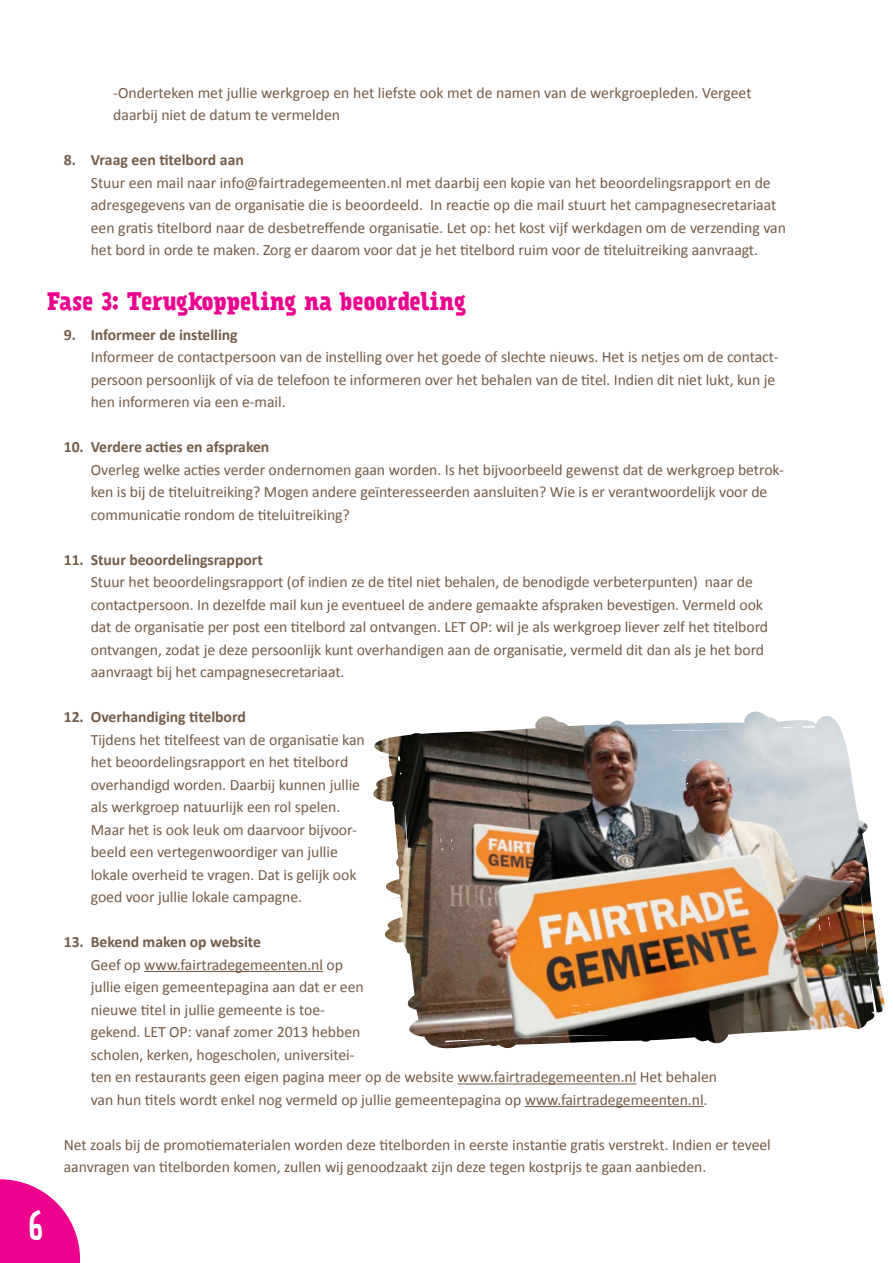
<style>
.page{position:relative;width:893px;height:1263px;background:#fff}
.page>*{position:absolute;margin:0;border:0;box-sizing:border-box;transform-origin:0 0}
.t1{font:37.5px "Prater Serif One";color:#fff}
.t2{font:700 22.5px "Prater Serif Two";color:#ec008c}
.t3{font:15.75px/22.5px "Calibri";letter-spacing:-.005em;color:#745c47}
.t4{font:700 15.75px "Calibri";letter-spacing:-.005em;color:#745c47}
</style>
<div class="page">
<svg style="left:0;top:1179px;width:80px;height:84px"></svg>
<hr style="left:144px;top:971px;width:179px;height:1px;background:#745c47">
<hr style="left:458px;top:1083px;width:178px;height:1px;background:#745c47">
<hr style="left:525px;top:1106px;width:179px;height:1px;background:#745c47">
<img style="left:373px;top:712px;width:504px;height:337px">
<p class="t3" style="left:113px;top:80px;width:640px">-Onderteken met jullie werkgroep en het liefste ook met de namen van de werkgroepleden. Vergeet daarbij niet de datum te vermelden</p>
<p class="t4" style="left:64px;top:150px;width:182px">8. Vraag een titelbord aan</p>
<p class="t3" style="left:91px;top:170px;width:697px">Stuur een mail naar info@fairtradegemeenten.nl met daarbij een kopie van het beoordelingsrapport en de adresgegevens van de organisatie die is beoordeeld. In reactie op die mail stuurt het campagnesecretariaat een gratis titelbord naar de desbetreffende organisatie. Let op: het kost vijf werkdagen om de verzending van het bord in orde te maken. Zorg er daarom voor dat je het titelbord ruim voor de titeluitreiking aanvraagt.</p>
<h2 class="t2" style="left:47px;top:285px;width:420px">Fase 3: Terugkoppeling na beoordeling</h2>
<h1 class="t1" style="left:28px;top:1204px;width:17px">6</h1>
<p class="t4" style="left:64px;top:325px;width:175px">9. Informeer de instelling</p>
<p class="t3" style="left:91px;top:345px;width:689px">Informeer de contactpersoon van de instelling over het goede of slechte nieuws. Het is netjes om de contact&shy;persoon persoonlijk of via de telefoon te informeren over het behalen van de titel. Indien dit niet lukt, kun je hen informeren via een e-mail.</p>
<p class="t4" style="left:64px;top:437px;width:207px">10. Verdere acties en afspraken</p>
<p class="t3" style="left:91px;top:457px;width:695px">Overleg welke acties verder ondernomen gaan worden. Is het bijvoorbeeld gewenst dat de werkgroep betrok&shy;ken is bij de titeluitreiking? Mogen andere geïnteresseerden aansluiten? Wie is er verantwoordelijk voor de communicatie rondom de titeluitreiking?</p>
<p class="t4" style="left:64px;top:550px;width:201px">11. Stuur beoordelingsrapport</p>
<p class="t3" style="left:91px;top:570px;width:679px">Stuur het beoordelingsrapport (of indien ze de titel niet behalen, de benodigde verbeterpunten) naar de contactpersoon. In dezelfde mail kun je eventueel de andere gemaakte afspraken bevestigen. Vermeld ook dat de organisatie per post een titelbord zal ontvangen. LET OP: wil je als werkgroep liever zelf het titelbord ontvangen, zodat je deze persoonlijk kunt overhandigen aan de organisatie, vermeld dit dan als je het bord aanvraagt bij het campagnesecretariaat.</p>
<p class="t4" style="left:64px;top:707px;width:184px">12. Overhandiging titelbord</p>
<p class="t3" style="left:91px;top:727px;width:276px">Tijdens het titelfeest van de organisatie kan het beoordelingsrapport en het titelbord overhandigd worden. Daarbij kunnen jullie als werkgroep natuurlijk een rol spelen.<br>Maar het is ook leuk om daarvoor bijvoor&shy;beeld een vertegenwoordiger van jullie lokale overheid te vragen. Dat is gelijk ook goed voor jullie lokale campagne.</p>
<p class="t4" style="left:64px;top:932px;width:199px">13. Bekend maken op website</p>
<p class="t3" style="left:91px;top:952px;width:628px">Geef op www.fairtradegemeenten.nl op<br>jullie eigen gemeentepagina aan dat er een<br>nieuwe titel in jullie gemeente is toe-<br>gekend. LET OP: vanaf zomer 2013 hebben<br>scholen, kerken, hogescholen, universitei-<br>ten en restaurants geen eigen pagina meer op de website www.fairtradegemeenten.nl Het behalen van hun titels wordt enkel nog vermeld op jullie gemeentepagina op www.fairtradegemeenten.nl.</p>
<p class="t3" style="left:64px;top:1133px;width:709px">Net zoals bij de promotiematerialen worden deze titelborden in eerste instantie gratis verstrekt. Indien er teveel aanvragen van titelborden komen, zullen wij genoodzaakt zijn deze tegen kostprijs te gaan aanbieden.</p>
</div>
